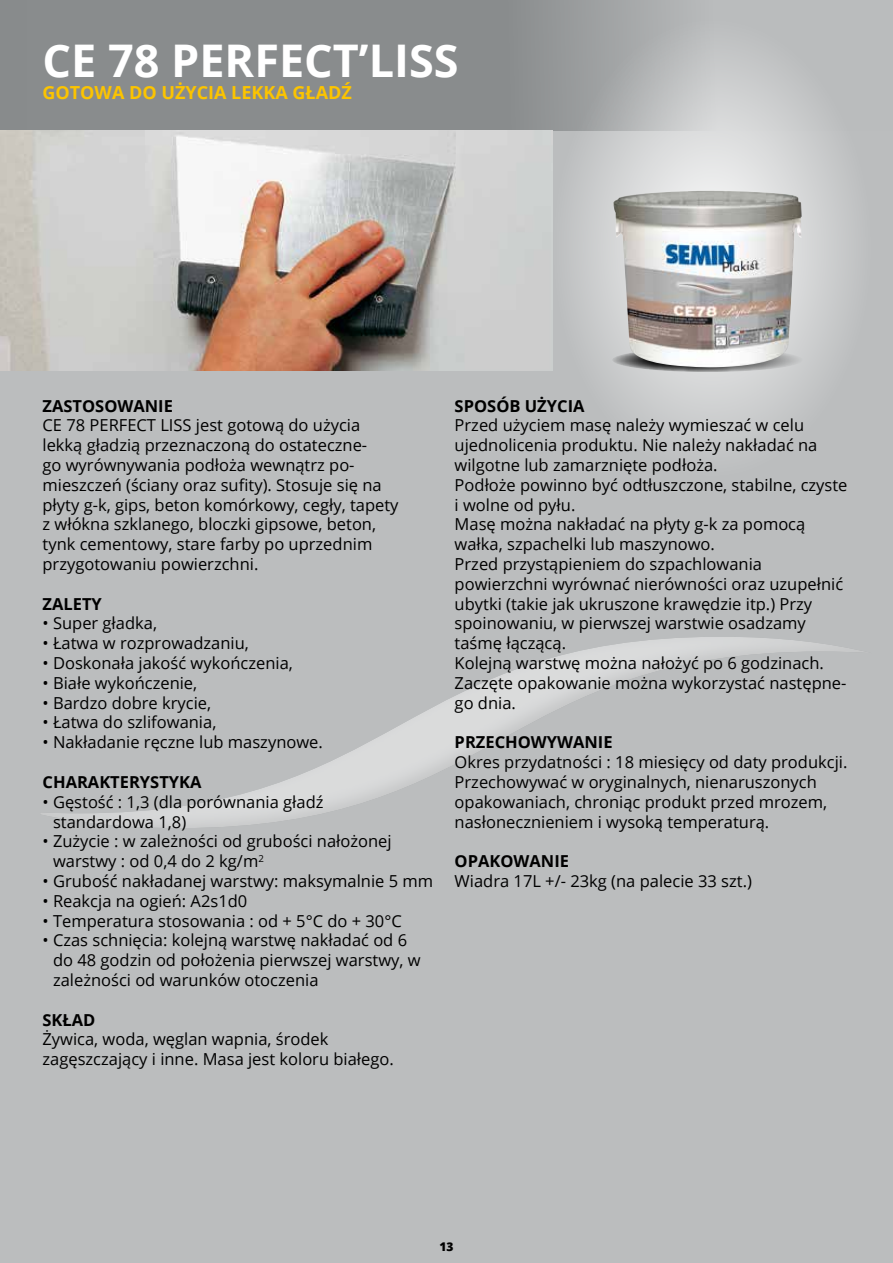
<style>
.page{position:relative;width:893px;height:1263px;background:#bbbdbe}
.page>*{position:absolute;margin:0;border:0;box-sizing:border-box;transform-origin:0 0}
.t1{font:700 45px "Open Sans";color:#fff}
.t2{font:700 18px "Open Sans";color:#fcc400}
.t3{font:16.5px/19.8px "Open Sans";color:#000}
.t4{font:700 16.5px "Open Sans";color:#000}
.t5{font:800 12px "Open Sans";color:#000}
</style>
<div class="page">
<div style="left:40px;top:635px;width:832px;height:194px;background:#000;opacity:.19"></div>
<svg style="left:0;top:0;width:816px;height:130px;fill:#898c8d"></svg>
<img style="left:0;top:130px;width:553px;height:241px">
<svg style="left:612px;top:348px;width:191px;height:24px"></svg>
<img style="left:613px;top:191px;width:189px;height:176px">
<h1 class="t1" style="left:43px;top:29px;width:418px">CE 78 PERFECT’LISS</h1>
<p class="t2" style="left:43px;top:79px;width:311px">GOTOWA DO UŻYCIA LEKKA GŁADŹ</p>
<p class="t4" style="left:43px;top:394px;width:132px">ZASTOSOWANIE</p>
<p class="t3" style="left:43px;top:415px;width:358px">CE 78 PERFECT LISS jest gotową do użycia lekką gładzią przeznaczoną do ostateczne-<br>go wyrównywania podłoża wewnątrz po&shy;mieszczeń (ściany oraz sufity). Stosuje się na płyty g-k, gips, beton komórkowy, cegły, tapety z włókna szklanego, bloczki gipsowe, beton, tynk cementowy, stare farby po uprzednim przygotowaniu powierzchni.</p>
<p class="t4" style="left:43px;top:592px;width:61px">ZALETY</p>
<p class="t3" style="left:43px;top:613px;width:116px">• Super gładka,</p>
<p class="t3" style="left:43px;top:633px;width:208px">• Łatwa w rozprowadzaniu,</p>
<p class="t3" style="left:43px;top:653px;width:252px">• Doskonała jakość wykończenia,</p>
<p class="t3" style="left:43px;top:672px;width:156px">• Białe wykończenie,</p>
<p class="t3" style="left:43px;top:692px;width:170px">• Bardzo dobre krycie,</p>
<p class="t3" style="left:43px;top:712px;width:175px">• Łatwa do szlifowania,</p>
<p class="t3" style="left:43px;top:732px;width:282px">• Nakładanie ręczne lub maszynowe.</p>
<p class="t4" style="left:43px;top:770px;width:161px">CHARAKTERYSTYKA</p>
<p class="t3" style="left:53px;top:791px;width:272px;text-indent:-10px">• Gęstość : 1,3 (dla porównania gładź standardowa 1,8)</p>
<p class="t3" style="left:53px;top:831px;width:340px;text-indent:-10px">• Zużycie : w zależności od grubości nałożonej warstwy : od 0,4 do 2 kg/m<sup>2</sup></p>
<p class="t3" style="left:43px;top:870px;width:392px">• Grubość nakładanej warstwy: maksymalnie 5 mm</p>
<p class="t3" style="left:43px;top:890px;width:206px">• Reakcja na ogień: A2s1d0</p>
<p class="t3" style="left:43px;top:910px;width:361px">• Temperatura stosowania : od + 5°C do + 30°C</p>
<p class="t3" style="left:53px;top:930px;width:369px;text-indent:-10px">• Czas schnięcia: kolejną warstwę nakładać od 6 do 48 godzin od położenia pierwszej warstwy, w zależności od warunków otoczenia</p>
<p class="t4" style="left:43px;top:1008px;width:54px">SKŁAD</p>
<p class="t3" style="left:43px;top:1029px;width:353px">Żywica, woda, węglan wapnia, środek zagęszczający i inne. Masa jest koloru białego.</p>
<p class="t4" style="left:455px;top:394px;width:131px">SPOSÓB UŻYCIA</p>
<p class="t3" style="left:455px;top:415px;width:394px">Przed użyciem masę należy wymieszać w celu ujednolicenia produktu. Nie należy nakładać na wilgotne lub zamarznięte podłoża.<br>Podłoże powinno być odtłuszczone, stabilne, czyste i wolne od pyłu.<br>Masę można nakładać na płyty g-k za pomocą wałka, szpachelki lub maszynowo.<br>Przed przystąpieniem do szpachlowania powierzchni wyrównać nierówności oraz uzupełnić ubytki (takie jak ukruszone krawędzie itp.) Przy spoinowaniu, w pierwszej warstwie osadzamy taśmę łączącą.<br>Kolejną warstwę można nałożyć po 6 godzinach.<br>Zaczęte opakowanie można wykorzystać następne&shy;go dnia.</p>
<p class="t4" style="left:455px;top:731px;width:160px">PRZECHOWYWANIE</p>
<p class="t3" style="left:455px;top:752px;width:394px">Okres przydatności : 18 miesięcy od daty produkcji.<br>Przechowywać w oryginalnych, nienaruszonych opakowaniach, chroniąc produkt przed mrozem, nasłonecznieniem i wysoką temperaturą.</p>
<p class="t4" style="left:455px;top:849px;width:116px">OPAKOWANIE</p>
<p class="t3" style="left:455px;top:870px;width:299px">Wiadra 17L +/- 23kg (na palecie 33 szt.)</p>
<p class="t5" style="left:439px;top:1237px;width:16px">13</p>
</div>
